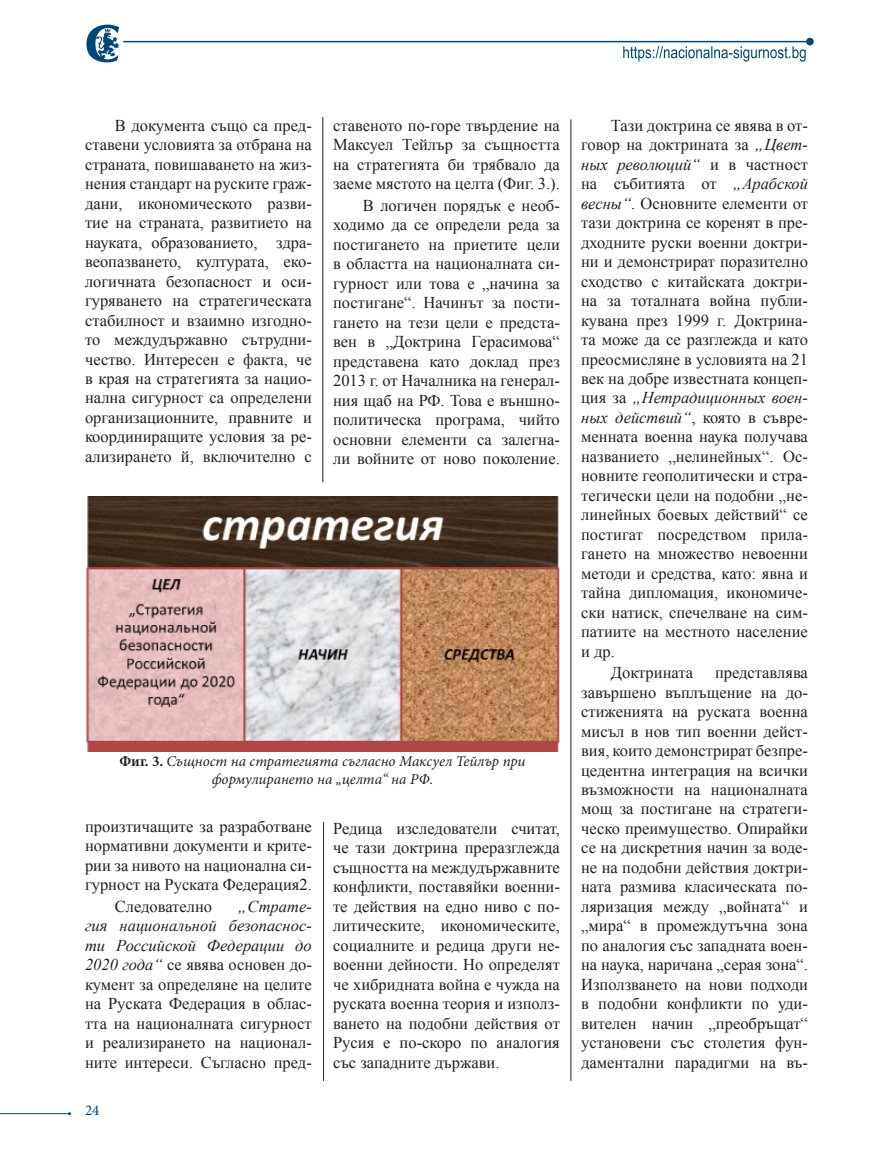
<style>
.page{position:relative;width:893px;height:1149px;background:#fff}
.page>*{position:absolute;margin:0;border:0;box-sizing:border-box;transform-origin:0 0}
.ОСНОВЕН{font:16.5px/19.5px "Times New Roman";color:#231f20;text-align:justify}
.t1{font:italic 15px/18px "Minion Pro";color:#231f20;text-align:center}
.t2{font:15px "Minion Pro";color:#004778}
.s1{font-weight:700;font-style:normal}
.s2{font-style:italic}
</style>
<div class="page">
<svg style="left:86px;top:25px;width:33px;height:37px"></svg>
<svg style="left:623px;top:46px;width:183px;height:16px"></svg>
<div style="left:806px;top:38px;width:8px;height:7px;background:#004677;border-radius:50%"></div>
<hr style="left:123px;top:41px;width:683px;height:1px;background:#004677">
<hr style="left:0;top:1112px;width:70px;height:1px;background:#004778">
<img style="left:86px;top:496px;width:474px;height:255px">
<hr style="left:570px;top:119px;width:1px;height:961px;background:#231f20">
<hr style="left:322px;top:117px;width:1px;height:365px;background:#231f20">
<hr style="left:323px;top:821px;width:1px;height:259px;background:#231f20">
<p class="ОСНОВЕН" style="left:85px;top:115px;width:228px;text-indent:30px">В документа също са пред&shy;ставени условията за отбрана на страната, повишаването на жиз&shy;нения стандарт на руските граж&shy;дани, икономическото разви&shy;тие на страната, развитието на науката, образованието, здра&shy;веопазването, културата, еко&shy;логичната безопасност и оси&shy;гуряването на стратегическата стабилност и взаимно изгодно&shy;то междудържавно сътрудни&shy;чество. Интересен е факта, че в края на стратегията за нацио&shy;нална сигурност са определени организационните, правните и координиращите условия за ре&shy;ализирането й, включително с</p>
<p class="ОСНОВЕН" style="left:333px;top:115px;width:228px">ставеното по-горе твърдение на Максуел Тейлър за същността на стратегията би трябвало да заеме мястото на целта (Фиг. 3.).</p>
<p class="ОСНОВЕН" style="left:333px;top:195px;width:228px;text-indent:30px">В логичен порядък е необ&shy;ходимо да се определи реда за постигането на приетите цели в областта на националната си&shy;гурност или това е „начина за постигане“. Начинът за пости&shy;гането на тези цели е предста&shy;вен в „Доктрина Герасимова“ представена като доклад през 2013 г. от Началника на генерал&shy;ния щаб на РФ. Това е външно&shy;политическа програма, чийто основни елементи са залегна&shy;ли войните от ново поколение.</p>
<p class="t1" style="left:119px;top:751px;width:408px"><span class="s1">Фиг. 3.</span> Същност на стратегията съгласно Максуел Тейлър при формулирането на „целта“ на РФ.</p>
<p class="ОСНОВЕН" style="left:85px;top:816px;width:228px">произтичащите за разработване нормативни документи и крите&shy;рии за нивото на национална си&shy;гурност на Руската Федерация2.</p>
<p class="ОСНОВЕН" style="left:115px;top:896px;width:99px">Следователно</p>
<p class="ОСНОВЕН" style="left:85px;top:896px;width:228px;text-indent:153px"><span class="s2">„Страте&shy;гия национальной безопаснос&shy;ти Российской Федерации до 2020 года“</span> се явява основен до&shy;кумент за определяне на целите на Руската Федерация в облас&shy;тта на националната сигурност и реализирането на национал&shy;ните интереси. Съгласно пред-</p>
<p class="t2" style="left:85px;top:1099px;width:16px">24</p>
<p class="ОСНОВЕН" style="left:333px;top:818px;width:228px">Редица изследователи считат, че тази доктрина преразглежда същността на междудържавните конфликти, поставяйки военни&shy;те действия на едно ниво с по&shy;литическите, икономическите, социалните и редица други не&shy;военни дейности. Но определят че хибридната война е чужда на руската военна теория и използ&shy;ването на подобни действия от Русия е по-скоро по аналогия със западните държави.</p>
<p class="ОСНОВЕН" style="left:581px;top:115px;width:228px;text-indent:30px">Тази доктрина се явява в от&shy;говор на доктрината за <span class="s2">„Цвет&shy;ных революций“</span> и в частност на събитията от <span class="s2">„Арабской весны“</span>. Основните елементи от тази доктрина се коренят в пре&shy;дходните руски военни доктри&shy;ни и демонстрират поразително сходство с китайската доктри&shy;на за тоталната война публи&shy;кувана през 1999 г. Доктрина&shy;та може да се разглежда и като преосмисляне в условията на 21 век на добре известната концеп&shy;ция за <span class="s2">„Нетрадиционных воен&shy;ных действий“</span>, която в съвре&shy;менната военна наука получава названието „нелинейных“. Ос&shy;новните геополитически и стра&shy;тегически цели на подобни „не&shy;линейных боевых действий“ се постигат посредством прила&shy;гането на множество невоенни методи и средства, като: явна и тайна дипломация, икономиче&shy;ски натиск, спечелване на сим&shy;патиите на местното население и др.</p>
<p class="ОСНОВЕН" style="left:611px;top:662px;width:84px">Доктрината</p>
<p class="ОСНОВЕН" style="left:581px;top:662px;width:228px;text-indent:134px">представлява завършено въплъщение на до&shy;стиженията на руската военна мисъл в нов тип военни дейст&shy;вия, които демонстрират безпре&shy;цедентна интеграция на всички възможности на националната мощ за постигане на стратеги&shy;ческо преимущество. Опирайки се на дискретния начин за воде&shy;не на подобни действия доктри&shy;ната размива класическата по&shy;ляризация между „войната“ и „мира“ в промеждутъчна зона по аналогия със западната воен&shy;на наука, наричана „серая зона“.<br>Използването на нови подходи в подобни конфликти по уди&shy;вителен начин „преобръщат“ установени със столетия фун&shy;даментални парадигми на въ-</p>
</div>
